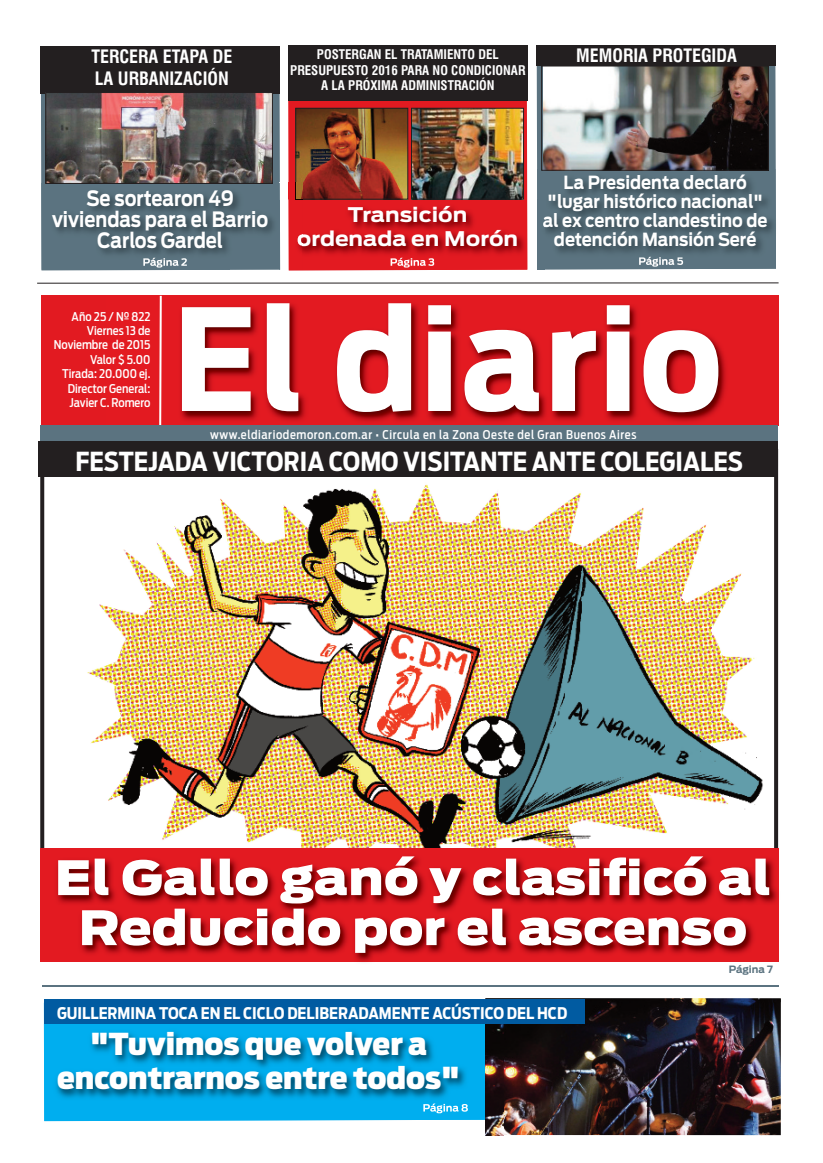
<style>
.page{position:relative;width:823px;height:1163px;background:#fff}
.page>*{position:absolute;margin:0;border:0;box-sizing:border-box;transform-origin:0 0}
.t1{font:700 140px "Antenna Cond";letter-spacing:.015em;color:#fff;scale:1.07 1}
.t2{font:900 47px/50px "Antenna";color:#fff;text-align:center;scale:1.1 1}
.t3{font:900 30px/34px "Antenna Cond";color:#fff;text-align:center;scale:1.1 1}
.t4{font:700 26px "Antenna Cond";color:#fff}
.t5{font:700 21px/21px "Antenna";color:#fff;text-align:center;scale:.85 1}
.t6{font:700 20px/24px "Antenna";color:#fff;text-align:center;scale:1.1 1}
.t7{font:700 18px/19px "Antenna";color:#fff;text-align:center;scale:.9 1}
.t8{font:700 condensed 18px/21.6px "Swiss 721 BT";color:#fff}
.t9{font:700 16px "Antenna Cond";color:#fff}
.t10{font:700 condensed 13px/15.6px "Swiss 721 BT";color:#fff;text-align:center}
.t11{font:500 12px/14.4px "Antenna Cond";color:#fff;text-align:right}
.t12{font:500 12px "Antenna Cond";letter-spacing:.05em;color:#fff}
.t13{font:700 10px "Antenna";color:#5b7380}
</style>
<div class="page">
<img style="left:74px;top:476px;width:690px;height:372px">
<div style="left:41px;top:295px;width:737px;height:130px;background:#e21a21"></div>
<img style="left:106px;top:282px;width:673px;height:184px">
<img style="left:106px;top:295px;width:672px;height:130px">
<svg style="left:158px;top:294px;width:5px;height:131px"></svg>
<div style="left:40px;top:425px;width:737px;height:19px;background:#5b7380"></div>
<hr style="left:37px;top:282px;width:741px;height:1px;background:#231f20">
<svg style="left:536px;top:66px;width:239px;height:103px"></svg>
<img style="left:527px;top:169px;width:248px;height:101px">
<img style="left:638px;top:257px;width:44px;height:9px">
<div style="left:536px;top:45px;width:239px;height:21px;background:#231f20"></div>
<img style="left:543px;top:67px;width:223px;height:102px">
<div style="left:541px;top:65px;width:227px;height:106px;border:1px solid #231f20"></div>
<div style="left:39px;top:441px;width:738px;height:35px;background:#231f20"></div>
<img style="left:503px;top:1002px;width:277px;height:132px">
<img style="left:40px;top:848px;width:741px;height:154px">
<img style="left:40px;top:848px;width:738px;height:113px">
<img style="left:41px;top:961px;width:736px;height:1px">
<img style="left:583px;top:998px;width:197px;height:4px">
<svg style="left:288px;top:101px;width:239px;height:98px;background:#d61c23"></svg>
<img style="left:288px;top:270px;width:130px;height:1px">
<img style="left:527px;top:199px;width:17px;height:71px">
<img style="left:537px;top:199px;width:7px;height:70px">
<img style="left:280px;top:199px;width:247px;height:71px">
<img style="left:390px;top:258px;width:44px;height:9px">
<div style="left:288px;top:46px;width:239px;height:55px;background:#231f20"></div>
<img style="left:297px;top:110px;width:109px;height:88px">
<div style="left:295px;top:108px;width:113px;height:92px;border:1px solid #231f20"></div>
<img style="left:413px;top:110px;width:108px;height:88px">
<div style="left:411px;top:108px;width:112px;height:92px;border:1px solid #231f20"></div>
<img style="left:288px;top:183px;width:7px;height:16px">
<img style="left:41px;top:183px;width:239px;height:87px">
<img style="left:288px;top:199px;width:14px;height:71px">
<svg style="left:297px;top:233px;width:5px;height:13px"></svg>
<svg style="left:295px;top:183px;width:7px;height:17px"></svg>
<img style="left:143px;top:258px;width:44px;height:9px">
<div style="left:41px;top:46px;width:239px;height:47px;background:#231f20"></div>
<img style="left:47px;top:94px;width:224px;height:88px">
<div style="left:45px;top:92px;width:228px;height:92px;border:1px solid #231f20"></div>
<img style="left:43px;top:1023px;width:460px;height:113px">
<img style="left:44px;top:1023px;width:441px;height:97px">
<img style="left:423px;top:1103px;width:35px;height:10px">
<svg style="left:461px;top:1103px;width:6px;height:8px"></svg>
<img style="left:485px;top:1023px;width:18px;height:111px">
<hr style="left:43px;top:984px;width:735px;height:2px;background:#5b7380">
<div style="left:44px;top:998px;width:539px;height:25px;background:#015ba1"></div>
<h3 class="t8" style="left:91px;top:47px;width:142px">TERCERA ETAPA DE<br>LA URBANIZACIÓN</h3>
<p class="t10" style="left:290px;top:48px;width:237px">POSTERGAN EL TRATAMIENTO DEL<br>PRESUPUESTO 2016 PARA NO CONDICIONAR<br>A LA PRÓXIMA ADMINISTRACIÓN</p>
<h3 class="t8" style="left:576px;top:46px;width:162px">MEMORIA PROTEGIDA</h3>
<h3 class="t5" style="left:52px;top:188px;width:256px">Se sortearon 49 viviendas para el Barrio<br>Carlos Gardel</h3>
<h3 class="t6" style="left:296px;top:202px;width:203px">Transición ordenada en Morón</h3>
<h3 class="t7" style="left:542px;top:173px;width:251px">La Presidenta declaró "lugar histórico nacional" al ex centro clandestino de detención Mansión Seré</h3>
<p class="t11" style="left:54px;top:309px;width:98px">Año 25 / Nº 822<br>Viernes 13 de<br>Noviembre de 2015<br>Valor $ 5.00<br>Tirada: 20.000 ej.<br>Director General:<br>Javier C. Romero</p>
<h1 class="t1" style="left:173px;top:276px;width:514px">El diario</h1>
<p class="t12" style="left:210px;top:427px;width:427px">www.eldiariodemoron.com.ar • Circula en la Zona Oeste del Gran Buenos Aires</p>
<h3 class="t4" style="left:75px;top:446px;width:668px">FESTEJADA VICTORIA COMO VISITANTE ANTE COLEGIALES</h3>
<h2 class="t2" style="left:55px;top:853px;width:652px">El Gallo ganó y clasificó al<br>Reducido por el ascenso</h2>
<h3 class="t9" style="left:57px;top:1003px;width:511px">GUILLERMINA TOCA EN EL CICLO DELIBERADAMENTE ACÚSTICO DEL HCD</h3>
<h3 class="t3" style="left:57px;top:1026px;width:367px">"Tuvimos que volver a encontrarnos entre todos"</h3>
<p class="t13" style="left:728px;top:963px;width:46px">Página 7</p>
</div>
